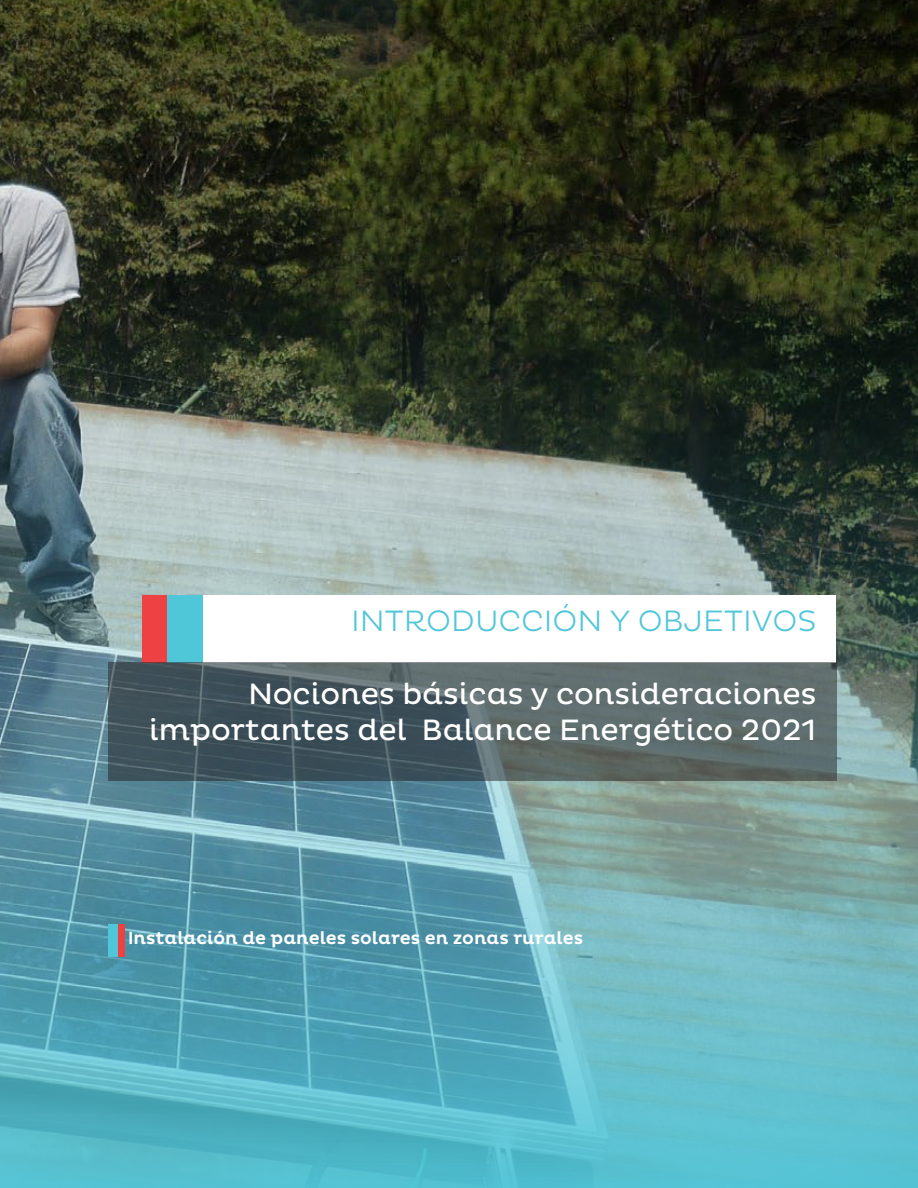
<style>
.page{position:relative;width:918px;height:1188px;background:#fff}
.page>*{position:absolute;margin:0;border:0;box-sizing:border-box;transform-origin:0 0}
.t1{font:30px/36px "Pluto";color:#fff;text-align:right}
.t2{font:300 30px "Pluto";color:#50c6d9}
.t3{font:500 18px "Pluto";color:#fff}
</style>
<div class="page">
<img style="left:0;top:0;width:918px;height:1188px">
<div style="left:202px;top:595px;width:634px;height:67px;background:#fff"></div>
<div style="left:166px;top:595px;width:36px;height:67px;background:#50c6d9"></div>
<div style="left:143px;top:595px;width:24px;height:67px;background:#ee4143"></div>
<div style="left:108px;top:924px;width:10px;height:33px;background:#50c6d9"></div>
<div style="left:118px;top:924px;width:7px;height:33px;background:#ee4143"></div>
<svg style="left:108px;top:662px;width:728px;height:119px;background:#516064"></svg>
<p class="t2" style="left:351px;top:604px;width:467px">INTRODUCCIÓN Y OBJETIVOS</p>
<p class="t1" style="left:149px;top:677px;width:669px">Nociones básicas y consideraciones importantes del Balance Energético 2021</p>
<p class="t3" style="left:128px;top:928px;width:457px">Instalación de paneles solares en zonas rurales</p>
</div>
